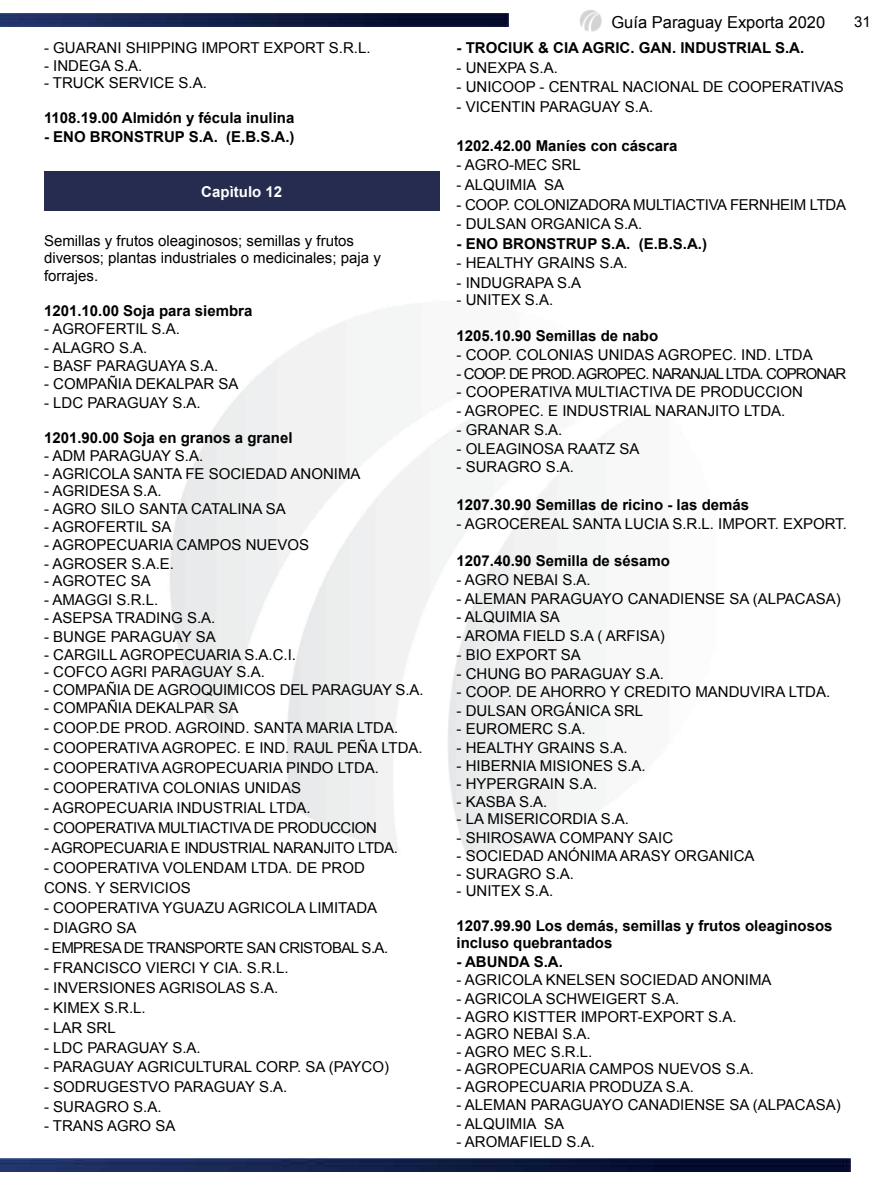
<style>
.page{position:relative;width:893px;height:1191px;background:#fff}
.page>*{position:absolute;margin:0;border:0;box-sizing:border-box;transform-origin:0 0}
.t1{font:16.5px "Arial";color:#000}
.t2{font:15px/17.4px "Arial";color:#000}
.t3{font:700 15px/17.4px "Arial";color:#000}
.t4{font:15px "Arial";letter-spacing:-.025em;color:#000}
.t5{font:15px "Arial";letter-spacing:-.06em;color:#000}
.t6{font:15px "Arial";letter-spacing:-.02em;color:#000}
.t7{font:15px "Arial";letter-spacing:-.04em;color:#000}
.t8{font:700 15px "Arial";color:#fff}
</style>
<div class="page">
<img style="left:0;top:1158px;width:851px;height:13px">
<img style="left:579px;top:10px;width:22px;height:21px">
<img style="left:0;top:14px;width:508px;height:13px">
<div style="left:44px;top:172px;width:395px;height:39px;background:#262c50"></div>
<p class="t2" style="left:44px;top:39px;width:328px">- GUARANI SHIPPING IMPORT EXPORT S.R.L.</p>
<p class="t2" style="left:44px;top:57px;width:100px">- INDEGA S.A.</p>
<p class="t2" style="left:44px;top:74px;width:164px">- TRUCK SERVICE S.A.</p>
<p class="t3" style="left:44px;top:109px;width:252px">1108.19.00 Almidón y fécula inulina</p>
<p class="t3" style="left:44px;top:128px;width:252px">- ENO BRONSTRUP S.A. (E.B.S.A.)</p>
<p class="t8" style="left:201px;top:181px;width:82px">Capìtulo 12</p>
<p class="t2" style="left:44px;top:232px;width:338px">Semillas y frutos oleaginosos; semillas y frutos diversos; plantas industriales o medicinales; paja y forrajes.</p>
<p class="t3" style="left:44px;top:302px;width:210px">1201.10.00 Soja para siembra</p>
<p class="t2" style="left:44px;top:320px;width:137px">- AGROFERTIL S.A.</p>
<p class="t2" style="left:44px;top:338px;width:105px">- ALAGRO S.A.</p>
<p class="t2" style="left:44px;top:357px;width:176px">- BASF PARAGUAYA S.A.</p>
<p class="t2" style="left:44px;top:375px;width:196px">- COMPAÑIA DEKALPAR SA</p>
<p class="t2" style="left:44px;top:394px;width:158px">- LDC PARAGUAY S.A.</p>
<p class="t3" style="left:44px;top:429px;width:250px">1201.90.00 Soja en granos a granel</p>
<p class="t2" style="left:44px;top:447px;width:161px">- ADM PARAGUAY S.A.</p>
<p class="t2" style="left:44px;top:464px;width:318px">- AGRICOLA SANTA FE SOCIEDAD ANONIMA</p>
<p class="t2" style="left:44px;top:482px;width:119px">- AGRIDESA S.A.</p>
<p class="t2" style="left:44px;top:500px;width:243px">- AGRO SILO SANTA CATALINA SA</p>
<p class="t2" style="left:44px;top:518px;width:129px">- AGROFERTIL SA</p>
<p class="t2" style="left:44px;top:536px;width:267px">- AGROPECUARIA CAMPOS NUEVOS</p>
<p class="t2" style="left:44px;top:554px;width:132px">- AGROSER S.A.E.</p>
<p class="t2" style="left:44px;top:572px;width:108px">- AGROTEC SA</p>
<p class="t2" style="left:44px;top:590px;width:116px">- AMAGGI S.R.L.</p>
<p class="t2" style="left:44px;top:609px;width:173px">- ASEPSA TRADING S.A.</p>
<p class="t2" style="left:44px;top:627px;width:173px">- BUNGE PARAGUAY SA</p>
<p class="t2" style="left:44px;top:646px;width:254px">- CARGILL AGROPECUARIA S.A.C.I.</p>
<p class="t2" style="left:44px;top:663px;width:222px">- COFCO AGRI PARAGUAY S.A.</p>
<p class="t2" style="left:44px;top:680px;width:381px">- COMPAÑIA DE AGROQUIMICOS DEL PARAGUAY S.A.</p>
<p class="t2" style="left:44px;top:699px;width:196px">- COMPAÑIA DEKALPAR SA</p>
<p class="t2" style="left:44px;top:719px;width:356px">- COOP.DE PROD. AGROIND. SANTA MARIA LTDA.</p>
<p class="t2" style="left:44px;top:739px;width:380px">- COOPERATIVA AGROPEC. E IND. RAUL PEÑA LTDA.</p>
<p class="t2" style="left:44px;top:759px;width:337px">- COOPERATIVA AGROPECUARIA PINDO LTDA.</p>
<p class="t2" style="left:44px;top:779px;width:258px">- COOPERATIVA COLONIAS UNIDAS</p>
<p class="t2" style="left:44px;top:799px;width:268px">- AGROPECUARIA INDUSTRIAL LTDA.</p>
<p class="t4" style="left:44px;top:817px;width:334px">- COOPERATIVA MULTIACTIVA DE PRODUCCION</p>
<p class="t4" style="left:44px;top:837px;width:356px">- AGROPECUARIA E INDUSTRIAL NARANJITO LTDA.</p>
<p class="t2" style="left:44px;top:857px;width:322px;line-height:20px">- COOPERATIVA VOLENDAM LTDA. DE PROD<br>CONS. Y SERVICIOS</p>
<p class="t2" style="left:44px;top:898px;width:335px">- COOPERATIVA YGUAZU AGRICOLA LIMITADA</p>
<p class="t2" style="left:44px;top:918px;width:94px">- DIAGRO SA</p>
<p class="t7" style="left:44px;top:937px;width:346px">- EMPRESA DE TRANSPORTE SAN CRISTOBAL S.A.</p>
<p class="t2" style="left:44px;top:958px;width:246px">- FRANCISCO VIERCI Y CIA. S.R.L.</p>
<p class="t2" style="left:44px;top:978px;width:236px">- INVERSIONES AGRISOLAS S.A.</p>
<p class="t2" style="left:44px;top:998px;width:103px">- KIMEX S.R.L.</p>
<p class="t2" style="left:44px;top:1018px;width:73px">- LAR SRL</p>
<p class="t2" style="left:44px;top:1038px;width:158px">- LDC PARAGUAY S.A.</p>
<p class="t2" style="left:44px;top:1058px;width:347px">- PARAGUAY AGRICULTURAL CORP. SA (PAYCO)</p>
<p class="t2" style="left:44px;top:1078px;width:245px">- SODRUGESTVO PARAGUAY S.A.</p>
<p class="t2" style="left:44px;top:1097px;width:119px">- SURAGRO S.A.</p>
<p class="t2" style="left:44px;top:1117px;width:133px">- TRANS AGRO SA</p>
<p class="t1" style="left:611px;top:11px;width:215px">Guía Paraguay Exporta 2020</p>
<p class="t2" style="left:854px;top:13px;width:18px">31</p>
<p class="t3" style="left:456px;top:40px;width:349px">- TROCIUK &amp; CIA AGRIC. GAN. INDUSTRIAL S.A.</p>
<p class="t2" style="left:456px;top:59px;width:103px">- UNEXPA S.A.</p>
<p class="t2" style="left:456px;top:78px;width:389px">- UNICOOP - CENTRAL NACIONAL DE COOPERATIVAS</p>
<p class="t2" style="left:456px;top:98px;width:198px">- VICENTIN PARAGUAY S.A.</p>
<p class="t3" style="left:456px;top:137px;width:222px">1202.42.00 Maníes con cáscara</p>
<p class="t2" style="left:456px;top:156px;width:126px">- AGRO-MEC SRL</p>
<p class="t2" style="left:456px;top:176px;width:109px">- ALQUIMIA SA</p>
<p class="t6" style="left:456px;top:194px;width:391px">- COOP. COLONIZADORA MULTIACTIVA FERNHEIM LTDA</p>
<p class="t2" style="left:456px;top:215px;width:187px">- DULSAN ORGANICA S.A.</p>
<p class="t3" style="left:456px;top:235px;width:252px">- ENO BRONSTRUP S.A. (E.B.S.A.)</p>
<p class="t2" style="left:456px;top:254px;width:173px">- HEALTHY GRAINS S.A.</p>
<p class="t2" style="left:456px;top:273px;width:126px">- INDUGRAPA S.A</p>
<p class="t2" style="left:456px;top:291px;width:98px">- UNITEX S.A.</p>
<p class="t3" style="left:456px;top:327px;width:203px">1205.10.90 Semillas de nabo</p>
<p class="t2" style="left:456px;top:346px;width:358px">- COOP. COLONIAS UNIDAS AGROPEC. IND. LTDA</p>
<p class="t5" style="left:456px;top:363px;width:391px">- COOP. DE PROD. AGROPEC. NARANJAL LTDA. COPRONAR</p>
<p class="t2" style="left:456px;top:383px;width:348px">- COOPERATIVA MULTIACTIVA DE PRODUCCION</p>
<p class="t2" style="left:456px;top:402px;width:330px">- AGROPEC. E INDUSTRIAL NARANJITO LTDA.</p>
<p class="t2" style="left:456px;top:421px;width:107px">- GRANAR S.A.</p>
<p class="t2" style="left:456px;top:439px;width:185px">- OLEAGINOSA RAATZ SA</p>
<p class="t2" style="left:456px;top:458px;width:119px">- SURAGRO S.A.</p>
<p class="t3" style="left:456px;top:496px;width:294px">1207.30.90 Semillas de ricino - las demás</p>
<p class="t2" style="left:456px;top:514px;width:392px">- AGROCEREAL SANTA LUCIA S.R.L. IMPORT. EXPORT.</p>
<p class="t3" style="left:456px;top:552px;width:215px">1207.40.90 Semilla de sésamo</p>
<p class="t2" style="left:456px;top:571px;width:136px">- AGRO NEBAI S.A.</p>
<p class="t2" style="left:456px;top:589px;width:386px">- ALEMAN PARAGUAYO CANADIENSE SA (ALPACASA)</p>
<p class="t2" style="left:456px;top:608px;width:105px">- ALQUIMIA SA</p>
<p class="t2" style="left:456px;top:627px;width:210px">- AROMA FIELD S.A ( ARFISA)</p>
<p class="t2" style="left:456px;top:646px;width:126px">- BIO EXPORT SA</p>
<p class="t2" style="left:456px;top:664px;width:209px">- CHUNG BO PARAGUAY S.A.</p>
<p class="t2" style="left:456px;top:683px;width:375px">- COOP. DE AHORRO Y CREDITO MANDUVIRA LTDA.</p>
<p class="t2" style="left:456px;top:701px;width:188px">- DULSAN ORGÁNICA SRL</p>
<p class="t2" style="left:456px;top:720px;width:131px">- EUROMERC S.A.</p>
<p class="t2" style="left:456px;top:738px;width:173px">- HEALTHY GRAINS S.A.</p>
<p class="t2" style="left:456px;top:757px;width:191px">- HIBERNIA MISIONES S.A.</p>
<p class="t2" style="left:456px;top:775px;width:142px">- HYPERGRAIN S.A.</p>
<p class="t2" style="left:456px;top:793px;width:92px">- KASBA S.A.</p>
<p class="t2" style="left:456px;top:810px;width:174px">- LA MISERICORDIA S.A.</p>
<p class="t2" style="left:456px;top:828px;width:218px">- SHIROSAWA COMPANY SAIC</p>
<p class="t2" style="left:456px;top:847px;width:300px">- SOCIEDAD ANÓNIMA ARASY ORGANICA</p>
<p class="t2" style="left:456px;top:864px;width:119px">- SURAGRO S.A.</p>
<p class="t2" style="left:456px;top:882px;width:98px">- UNITEX S.A.</p>
<p class="t3" style="left:456px;top:917px;width:378px">1207.99.90 Los demás, semillas y frutos oleaginosos incluso quebrantados</p>
<p class="t3" style="left:456px;top:953px;width:108px">- ABUNDA S.A.</p>
<p class="t2" style="left:456px;top:971px;width:317px">- AGRICOLA KNELSEN SOCIEDAD ANONIMA</p>
<p class="t2" style="left:456px;top:989px;width:224px">- AGRICOLA SCHWEIGERT S.A.</p>
<p class="t2" style="left:456px;top:1008px;width:282px">- AGRO KISTTER IMPORT-EXPORT S.A.</p>
<p class="t2" style="left:456px;top:1025px;width:136px">- AGRO NEBAI S.A.</p>
<p class="t2" style="left:456px;top:1042px;width:137px">- AGRO MEC S.R.L.</p>
<p class="t2" style="left:456px;top:1060px;width:299px">- AGROPECUARIA CAMPOS NUEVOS S.A.</p>
<p class="t2" style="left:456px;top:1077px;width:239px">- AGROPECUARIA PRODUZA S.A.</p>
<p class="t2" style="left:456px;top:1096px;width:386px">- ALEMAN PARAGUAYO CANADIENSE SA (ALPACASA)</p>
<p class="t2" style="left:456px;top:1114px;width:109px">- ALQUIMIA SA</p>
<p class="t2" style="left:456px;top:1133px;width:140px">- AROMAFIELD S.A.</p>
</div>
